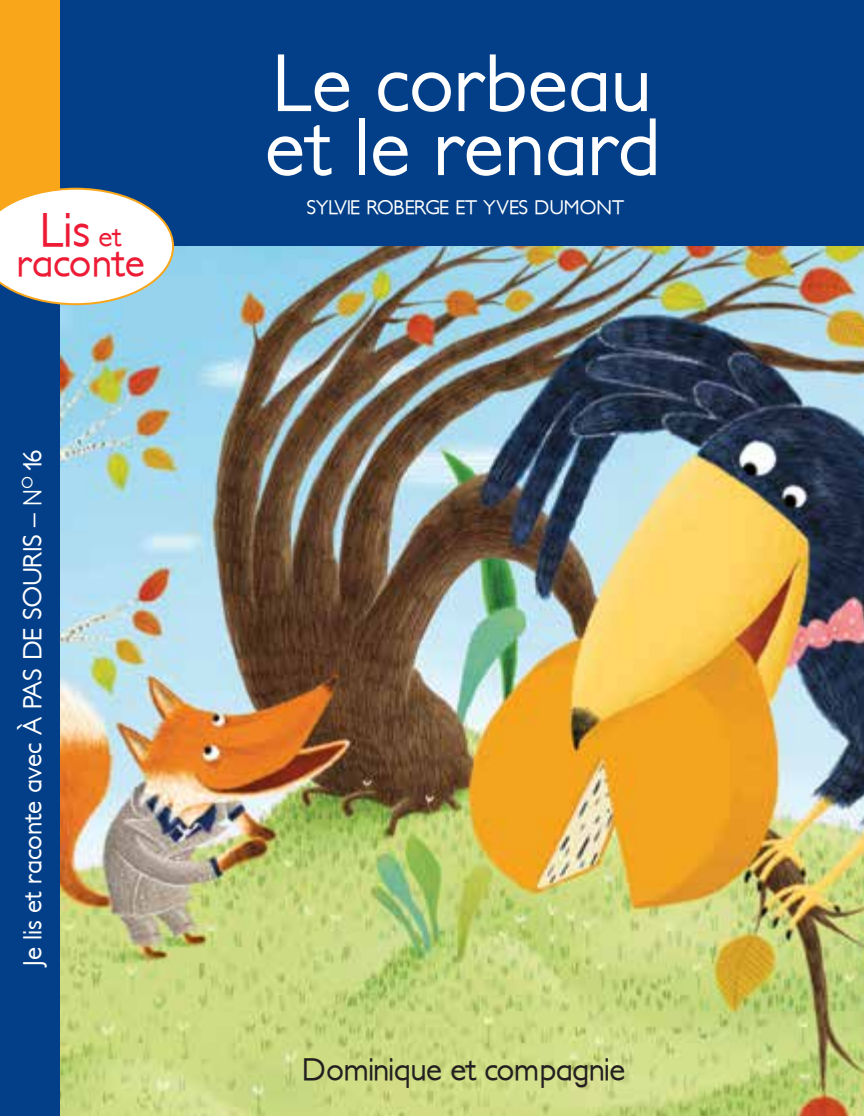
<style>
.page{position:relative;width:864px;height:1116px;background:#fff}
.page>*{position:absolute;margin:0;border:0;box-sizing:border-box;transform-origin:0 0}
.t1{font:500 80px/64px "Petita";color:#fff}
.t2{font:500 48px "Petita";color:#ed1b35}
.t3{font:500 40px "Petita";color:#ed1b35}
.t4{font:500 31.8px "Petita";letter-spacing:-.015em;color:#231f20}
.t5{font:500 26px "Petita";letter-spacing:-.02em;color:#fff}
.t6{font:500 20px "Petita";letter-spacing:-.03em;color:#fff}
.s1{font-size:28px}
</style>
<div class="page">
<img style="left:60px;top:246px;width:804px;height:870px">
<div style="left:0;top:0;width:864px;height:246px;background:#023f88"></div>
<div style="left:0;top:246px;width:60px;height:870px;background:#023f88"></div>
<div style="left:0;top:0;width:60px;height:246px;background:#faa61a"></div>
<svg style="left:0;top:188px;width:174px;height:117px"></svg>
<h2 class="t2" style="left:41px;top:201px;width:82px">Lis <span class="s1">et</span></h2>
<h3 class="t3" style="left:17px;top:238px;width:130px">raconte</h3>
<p class="t5" style="left:17px;top:966px;width:518px;rotate:-90deg">Je lis et raconte avec À PAS DE SOURIS – N<sup>O</sup> 16</p>
<h1 class="t1" style="left:265px;top:53px;width:397px">Le corbeau et le renard</h1>
<p class="t6" style="left:307px;top:195px;width:319px">SYLVIE ROBERGE ET YVES DUMONT</p>
<p class="t4" style="left:302px;top:1050px;width:325px">Dominique et compagnie</p>
</div>
